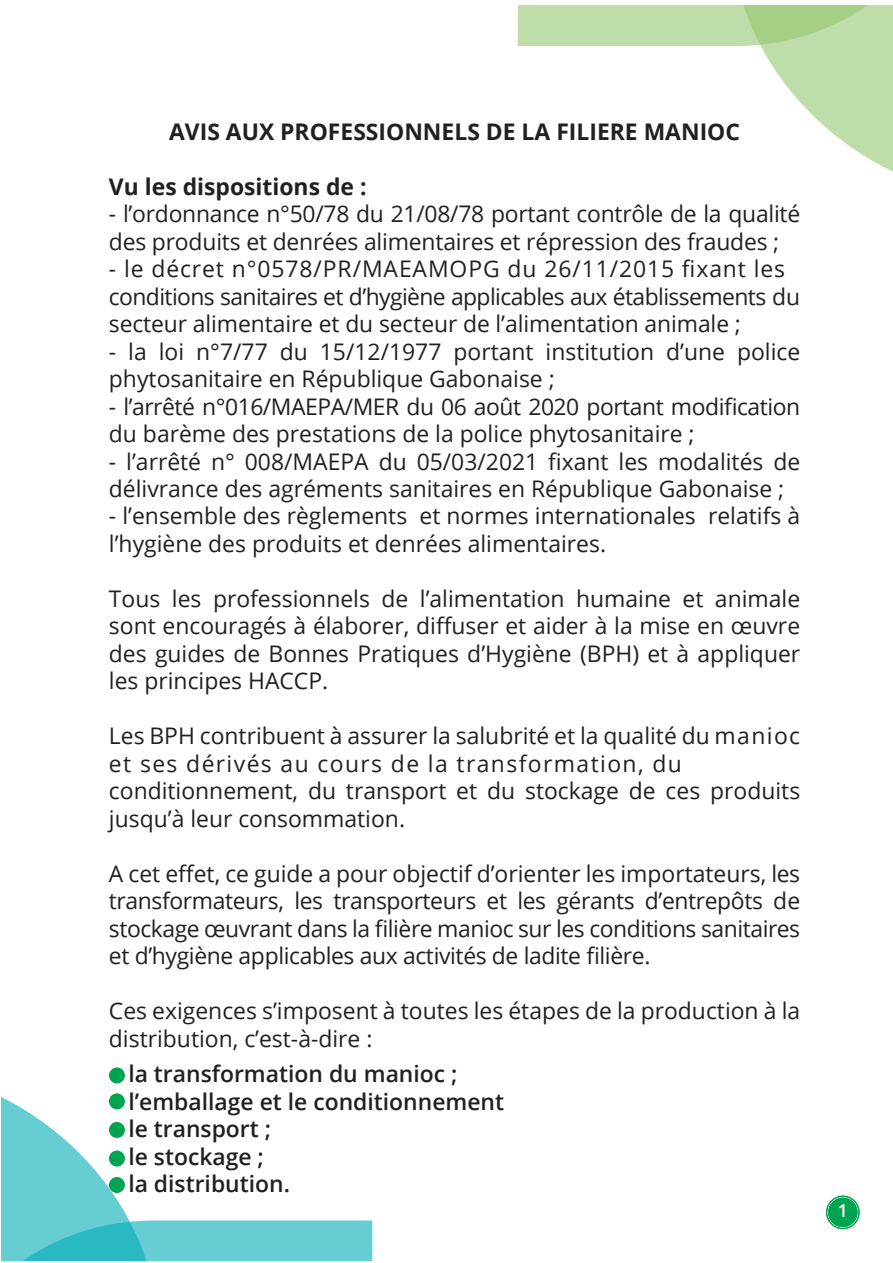
<style>
.page{position:relative;width:893px;height:1263px;background:#fff}
.page>*{position:absolute;margin:0;border:0;box-sizing:border-box;transform-origin:0 0}
.t1{font:22.95px/27.5px "Open Sans";color:#231f20}
.t2{font:600 22.95px/27.5px "Open Sans";color:#231f20}
.t3{font:700 22.95px "Open Sans";color:#231f20}
.t4{font:600 17.85px "Open Sans";color:#fff}
</style>
<div class="page">
<svg style="left:1px;top:1075px;width:371px;height:186px"></svg>
<svg style="left:518px;top:6px;width:375px;height:166px"></svg>
<div style="left:828px;top:1198px;width:29px;height:29px;background:#00a350;border-radius:50%"></div>
<div style="left:826px;top:1195px;width:34px;height:34px;border:1px solid #00a350;border-radius:50%"></div>
<div style="left:109px;top:1093px;width:16px;height:16px;background:#00a350;border-radius:50%"></div>
<div style="left:109px;top:1122px;width:16px;height:16px;background:#00a350;border-radius:50%"></div>
<div style="left:109px;top:1150px;width:16px;height:16px;background:#00a350;border-radius:50%"></div>
<div style="left:109px;top:1177px;width:16px;height:16px;background:#00a350;border-radius:50%"></div>
<div style="left:109px;top:1067px;width:16px;height:16px;background:#00a350;border-radius:50%"></div>
<p class="t3" style="left:169px;top:115px;width:572px">AVIS AUX PROFESSIONNELS DE LA FILIERE MANIOC</p>
<p class="t3" style="left:109px;top:170px;width:259px">Vu les dispositions de :</p>
<p class="t1" style="left:109px;top:200px;width:693px">- l’ordonnance n°50/78 du 21/08/78 portant contrôle de la qualité des produits et denrées alimentaires et répression des fraudes ;</p>
<p class="t1" style="left:109px;top:255px;width:693px">- le décret n°0578/PR/MAEAMOPG du 26/11/2015 fixant les conditions sanitaires et d’hygiène applicables aux établissements du secteur alimentaire et du secteur de l’alimentation animale ;</p>
<p class="t1" style="left:109px;top:337px;width:693px">- la loi n°7/77 du 15/12/1977 portant institution d’une police phytosanitaire en République Gabonaise ;</p>
<p class="t1" style="left:109px;top:392px;width:693px">- l’arrêté n°016/MAEPA/MER du 06 août 2020 portant modification du barème des prestations de la police phytosanitaire ;</p>
<p class="t1" style="left:109px;top:447px;width:693px">- l’arrêté n° 008/MAEPA du 05/03/2021 fixant les modalités de délivrance des agréments sanitaires en République Gabonaise ;</p>
<p class="t1" style="left:109px;top:502px;width:693px">- l’ensemble des règlements et normes internationales relatifs à l’hygiène des produits et denrées alimentaires.</p>
<p class="t1" style="left:109px;top:584px;width:693px;text-align:justify">Tous les professionnels de l’alimentation humaine et animale sont encouragés à élaborer, diffuser et aider à la mise en œuvre des guides de Bonnes Pratiques d’Hygiène (BPH) et à appliquer les principes HACCP.</p>
<p class="t1" style="left:109px;top:722px;width:693px">Les BPH contribuent à assurer la salubrité et la qualité du manioc et ses dérivés au cours de la transformation, du conditionnement, du transport et du stockage de ces produits jusqu’à leur consommation.</p>
<p class="t1" style="left:109px;top:859px;width:693px;text-align:justify">A cet effet, ce guide a pour objectif d’orienter les importateurs, les transformateurs, les transporteurs et les gérants d’entrepôts de stockage œuvrant dans la filière manioc sur les conditions sanitaires et d’hygiène applicables aux activités de ladite filière.</p>
<p class="t1" style="left:109px;top:996px;width:693px">Ces exigences s’imposent à toutes les étapes de la production à la distribution, c’est-à-dire :</p>
<p class="t2" style="left:128px;top:1060px;width:377px">la transformation du manioc ; l’emballage et le conditionnement le transport ;<br>le stockage ;<br>la distribution.</p>
<p class="t4" style="left:838px;top:1199px;width:12px">1</p>
</div>
